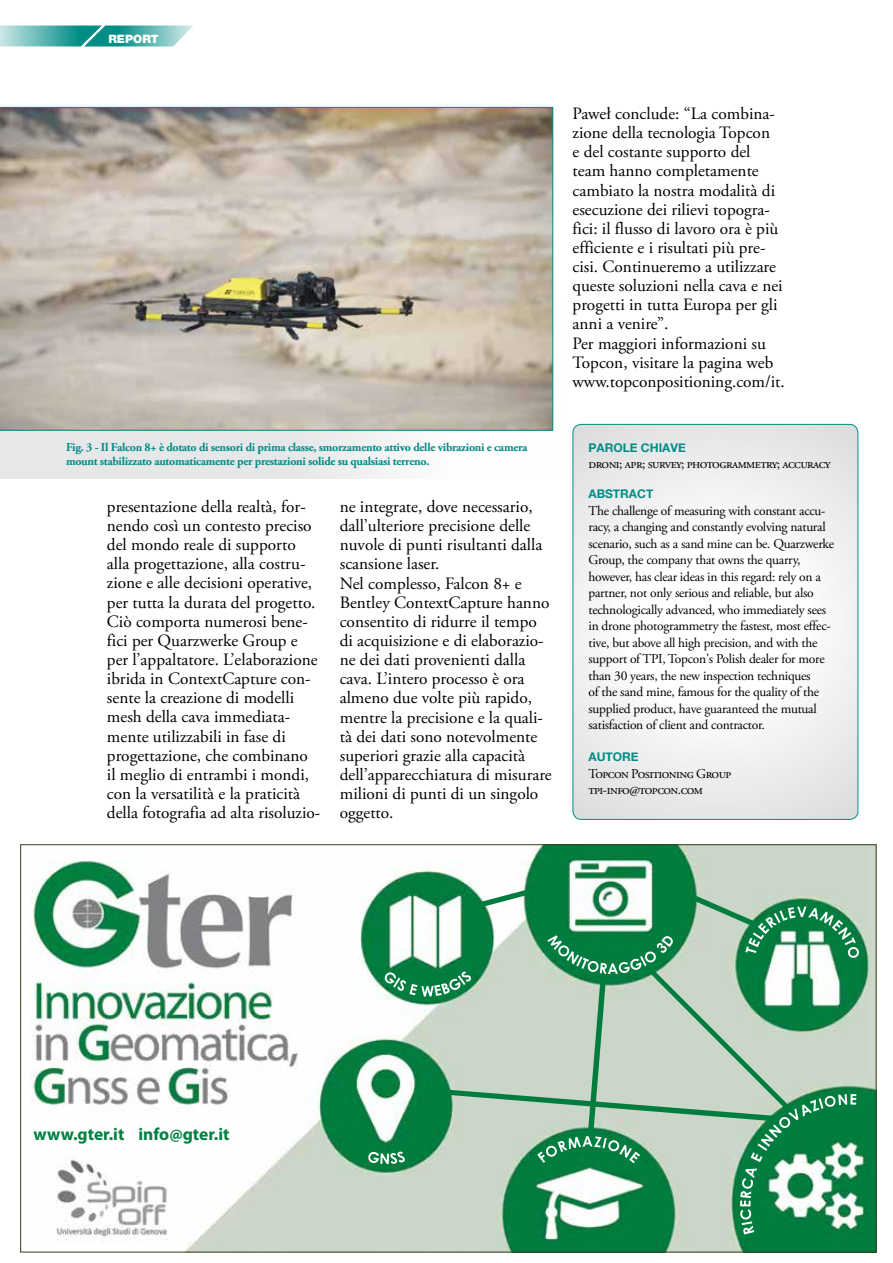
<style>
.page{position:relative;width:893px;height:1263px;background:#fff}
.page>*{position:absolute;margin:0;border:0;box-sizing:border-box;transform-origin:0 0}
.t1{font:700 17.4px "Myriad Pro";color:#008041}
.t2{font:17.25px/19.2px "Adobe Garamond Pro";letter-spacing:-.03em;color:#000}
.t3{font:17.25px/19.2px "Adobe Garamond Pro";color:#000}
.t4{font:17.25px/19.2px "Adobe Garamond Pro";letter-spacing:-.115em;color:#000}
.t5{font:13.5px/16.5px "Adobe Garamond Pro";letter-spacing:-.04em;color:#000}
.t6{font:700 12px/13.5px "Adobe Garamond Pro";letter-spacing:-.025em;color:#008d86}
.t7{font:700 12px "Helvetica Neue";color:#008d86}
.t8{font:900 11.55px "Helvetica Neue";color:#fff}
</style>
<div class="page">
<svg style="left:0;top:26px;width:193px;height:21px;background:#5fb7b3"></svg>
<div style="left:0;top:297px;width:563px;height:182px;background:linear-gradient(to right,#dee0e1,#fdfdfe)"></div>
<svg style="left:573px;top:424px;width:285px;height:395px"></svg>
<div style="left:573px;top:424px;width:285px;height:396px;border:1px solid #008d86;border-radius:9px"></div>
<svg style="left:0;top:107px;width:553px;height:323px;background:#bbb3a6"></svg>
<img style="left:30px;top:846px;width:844px;height:404px">
<img style="left:363px;top:870px;width:240px;height:68px">
<img style="left:582px;top:935px;width:27px;height:267px">
<img style="left:611px;top:860px;width:167px;height:66px">
<img style="left:607px;top:926px;width:230px;height:232px">
<img style="left:424px;top:1088px;width:372px;height:35px">
<p class="t8" style="left:108px;top:32px;width:52px">REPORT</p>
<p class="t6" style="left:66px;top:441px;width:463px">Fig. 3 - Il Falcon 8+ è dotato di sensori di prima classe, smorzamento attivo delle vibrazioni e camera mount stabilizzato automaticamente per prestazioni solide su qualsiasi terreno.</p>
<p class="t2" style="left:107px;top:497px;width:215px">presentazione della realtà, for&shy;nendo così un contesto preciso del mondo reale di supporto alla progettazione, alla costru&shy;zione e alle decisioni operative, per tutta la durata del progetto.<br>Ciò comporta numerosi bene&shy;fici per Quarzwerke Group e per l’appaltatore. L’elaborazione ibrida in ContextCapture con&shy;sente la creazione di modelli mesh della cava immediata&shy;mente utilizzabili in fase di progettazione, che combinano il meglio di entrambi i mondi, con la versatilità e la praticità della fotografia ad alta risoluzio-</p>
<p class="t3" style="left:340px;top:498px;width:214px">ne integrate, dove necessario, dall’ulteriore precisione delle nuvole di punti risultanti dalla scansione laser.<br>Nel complesso, Falcon 8+ e<br>Bentley ContextCapture hanno consentito di ridurre il tempo di acquisizione e di elaborazio&shy;ne dei dati provenienti dalla cava. L’intero processo è ora almeno due volte più rapido, mentre la precisione e la quali&shy;tà dei dati sono notevolmente superiori grazie alla capacità dell’apparecchiatura di misurare milioni di punti di un singolo oggetto.</p>
<p class="t4" style="left:573px;top:105px;width:214px">Paweł conclude: “La combina&shy;zione della tecnologia Topcon<br>e del costante supporto del team hanno completamente cambiato la nostra modalità di esecuzione dei rilievi topogra&shy;fici: il flusso di lavoro ora è più efficiente e i risultati più pre&shy;cisi. Continueremo a utilizzare queste soluzioni nella cava e nei progetti in tutta Europa per gli anni a venire”.<br>Per maggiori informazioni su<br>Topcon, visitare la pagina web www.topconpositioning.com/it.</p>
<p class="t7" style="left:588px;top:438px;width:99px">PAROLE CHIAVE</p>
<p class="t5" style="left:588px;top:456px;width:244px">droni; apr; survey; photogrammetry; accuracy</p>
<p class="t7" style="left:588px;top:485px;width:66px">ABSTRACT</p>
<p class="t5" style="left:588px;top:503px;width:247px">The challenge of measuring with constant accu&shy;racy, a changing and constantly evolving natural scenario, such as a sand mine can be. Quarzwerke Group, the company that owns the quarry, however, has clear ideas in this regard: rely on a partner, not only serious and reliable, but also technologically advanced, who immediately sees in drone photogrammetry the fastest, most effec&shy;tive, but above all high precision, and with the support of TPI, Topcon's Polish dealer for more than 30 years, the new inspection techniques<br>of the sand mine, famous for the quality of the supplied product, have guaranteed the mutual satisfaction of client and contractor.</p>
<p class="t7" style="left:588px;top:747px;width:52px">AUTORE</p>
<p class="t5" style="left:588px;top:765px;width:145px">Topcon Positioning Group tpi-info@topcon.com</p>
<p class="t1" style="left:34px;top:1123px;width:197px">www.gter.it info@gter.it</p>
</div>
